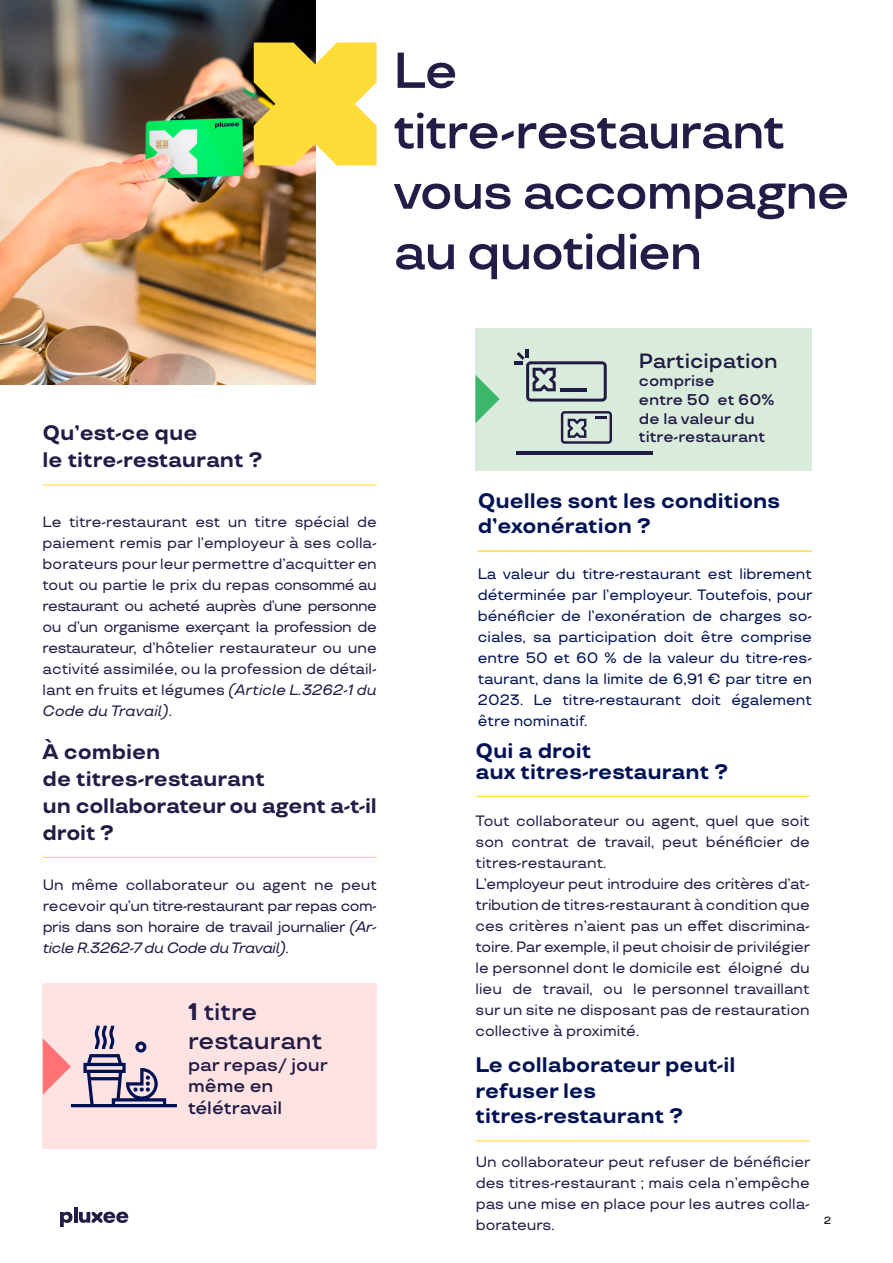
<style>
.page{position:relative;width:893px;height:1263px;background:#fff}
.page>*{position:absolute;margin:0;border:0;box-sizing:border-box;transform-origin:0 0}
.t1{font:600 50.4px/60.4px "TT Travels";letter-spacing:-.035em;color:#221c46}
.t2{font:600 24px "TT Travels";color:#221c46}
.t3{font:700 21px "TT Travels";color:#001253}
.t4{font:700 21px/27px "TT Travels";letter-spacing:-.01em;color:#221c46}
.t5{font:600 20.7px "TT Travels";color:#221c46}
.t6{font:600 18px/21.6px "TT Travels";color:#221c46}
.t7{font:600 15.45px/18.6px "TT Travels";color:#221c46}
.t8{font:500 15px/21px "TT Travels";color:#221c46;text-align:justify}
.t9{font:500 15px/21px "TT Travels";color:#001253;text-align:justify}
.t10{font:600 10.5px "TT Travels";color:#231f20}
.s1{font-style:italic}
.s2{font-weight:700}
</style>
<div class="page">
<img style="left:0;top:0;width:315px;height:385px">
<svg style="left:254px;top:43px;width:123px;height:122px;background:#f6d643"></svg>
<hr style="left:43px;top:484px;width:334px;height:1px;background:#ffdc37">
<svg style="left:60px;top:1212px;width:13px;height:15px"></svg>
<hr style="left:74px;top:1208px;width:3px;height:15px;background:#221c46">
<svg style="left:79px;top:1211px;width:49px;height:12px"></svg>
<hr style="left:43px;top:857px;width:334px;height:1px;background:#ffdc37">
<hr style="left:475px;top:796px;width:335px;height:1px;background:#ffdc37">
<hr style="left:476px;top:1140px;width:334px;height:1px;background:#ffdc37">
<div style="left:43px;top:983px;width:334px;height:166px;background:#ffe3e3"></div>
<svg style="left:43px;top:1026px;width:134px;height:81px"></svg>
<div style="left:475px;top:328px;width:337px;height:142px;background:#d9ecdb"></div>
<svg style="left:475px;top:375px;width:25px;height:48px"></svg>
<hr style="left:516px;top:452px;width:137px;height:3px;background:#211c45">
<svg style="left:514px;top:349px;width:93px;height:53px"></svg>
<hr style="left:560px;top:388px;width:27px;height:3px;background:#211c45">
<svg style="left:561px;top:411px;width:51px;height:33px"></svg>
<hr style="left:478px;top:550px;width:334px;height:2px;background:#ffdc37">
<p class="t1" style="left:393px;top:41px;width:66px">Le</p>
<p class="t1" style="left:393px;top:101px;width:458px">titre-restaurant vous accompagne au quotidien</p>
<p class="t4" style="left:43px;top:420px;width:156px">Qu’est-ce que</p>
<p class="t4" style="left:43px;top:447px;width:221px">le titre-restaurant ?</p>
<p class="t8" style="left:43px;top:511px;width:336px">Le titre-restaurant est un titre spécial de paiement remis par l’employeur à ses colla&shy;borateurs pour leur permettre d’acquitter en tout ou partie le prix du repas consommé au restaurant ou acheté auprès d’une personne ou d’un organisme exerçant la profession de restaurateur, d’hôtelier restaurateur ou une activité assimilée, ou la profession de détail&shy;lant en fruits et légumes <span class="s1">(Article L.3262-1 du Code du Travail)</span>.</p>
<p class="t4" style="left:43px;top:738px;width:119px">À combien</p>
<p class="t4" style="left:43px;top:765px;width:224px">de titres-restaurant</p>
<p class="t4" style="left:43px;top:792px;width:336px">un collaborateur ou agent a-t-il droit ?</p>
<p class="t8" style="left:43px;top:875px;width:336px">Un même collaborateur ou agent ne peut recevoir qu’un titre-restaurant par repas com&shy;pris dans son horaire de travail journalier <span class="s1">(Ar&shy;ticle R.3262-7 du Code du Travail)</span>.</p>
<p class="t2" style="left:188px;top:997px;width:71px"><span class="s2">1</span> titre</p>
<p class="t2" style="left:188px;top:1026px;width:136px">restaurant</p>
<p class="t6" style="left:188px;top:1054px;width:142px">par repas/ jour même en</p>
<p class="t6" style="left:188px;top:1097px;width:96px">télétravail</p>
<p class="t5" style="left:639px;top:348px;width:140px">Participation</p>
<p class="t7" style="left:639px;top:372px;width:77px">comprise</p>
<p class="t7" style="left:639px;top:391px;width:137px">entre 50 et 60% de la valeur du titre-restaurant</p>
<p class="t3" style="left:478px;top:488px;width:304px">Quelles sont les conditions</p>
<p class="t3" style="left:478px;top:513px;width:174px">d’exonération ?</p>
<p class="t9" style="left:478px;top:564px;width:336px">La valeur du titre-restaurant est librement déterminée par l’employeur. Toutefois, pour bénéficier de l’exonération de charges so&shy;ciales, sa participation doit être comprise entre 50 et 60 % de la valeur du titre-res&shy;taurant, dans la limite de 6,91 € par titre en 2023. Le titre-restaurant doit également être nominatif.</p>
<p class="t3" style="left:475px;top:738px;width:118px">Qui a droit</p>
<p class="t3" style="left:475px;top:759px;width:254px">aux titres-restaurant ?</p>
<p class="t8" style="left:476px;top:810px;width:336px">Tout collaborateur ou agent, quel que soit son contrat de travail, peut bénéficier de titres-restaurant.</p>
<p class="t8" style="left:476px;top:873px;width:336px">L’employeur peut introduire des critères d’at&shy;tribution de titres-restaurant à condition que ces critères n’aient pas un effet discrimina&shy;toire. Par exemple, il peut choisir de privilégier le personnel dont le domicile est éloigné du lieu de travail, ou le personnel travaillant sur un site ne disposant pas de restauration collective à proximité.</p>
<p class="t3" style="left:476px;top:1052px;width:261px">Le collaborateur peut-il</p>
<p class="t3" style="left:476px;top:1078px;width:122px">refuser les</p>
<p class="t3" style="left:476px;top:1103px;width:209px">titres-restaurant ?</p>
<p class="t8" style="left:476px;top:1151px;width:336px">Un collaborateur peut refuser de bénéficier des titres-restaurant ; mais cela n’empêche pas une mise en place pour les autres colla&shy;borateurs.</p>
<p class="t10" style="left:824px;top:1214px;width:9px">2</p>
</div>
